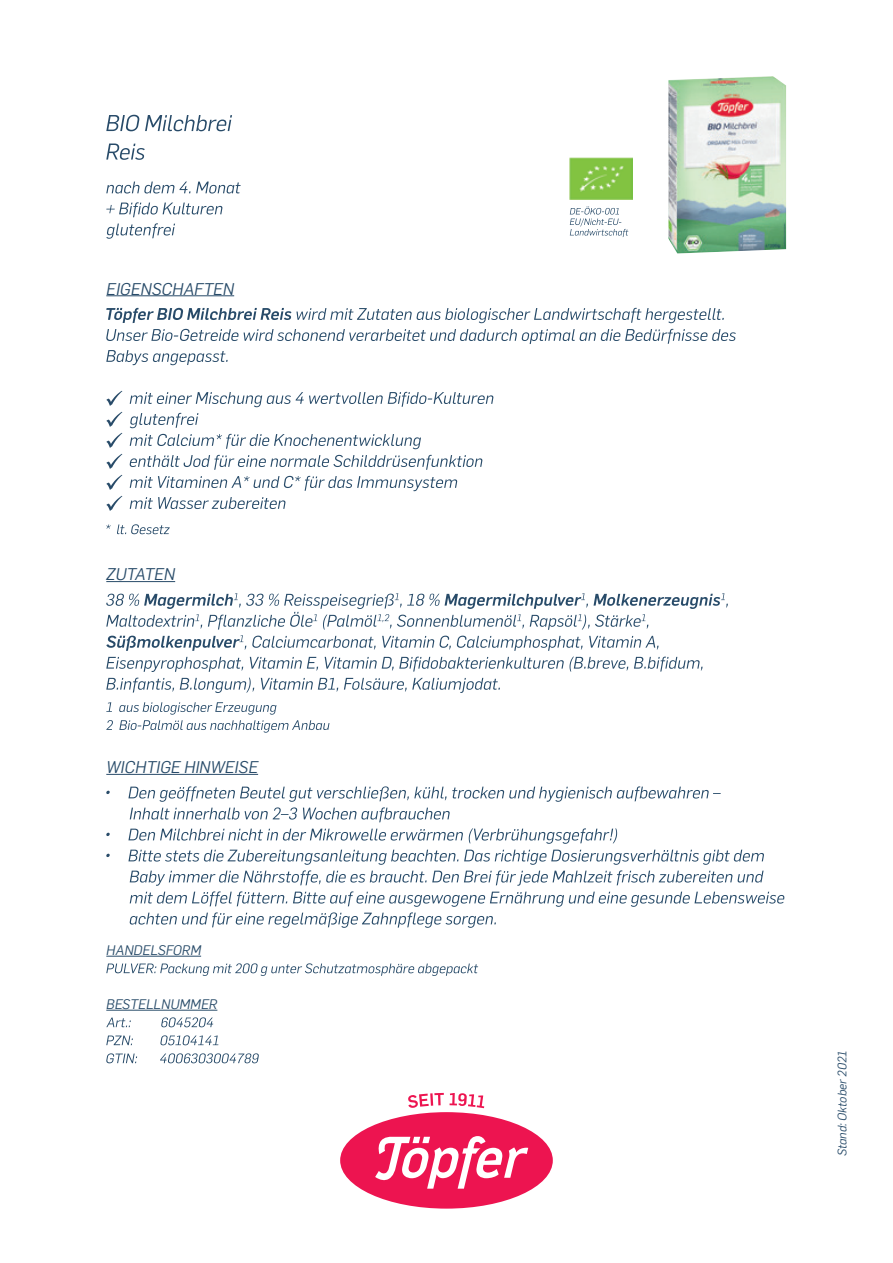
<style>
.page{position:relative;width:893px;height:1263px;background:#fff}
.page>*{position:absolute;margin:0;border:0;box-sizing:border-box;transform-origin:0 0}
.t1{font:italic 16.5px "Flama";color:#284b69}
.t2{font:italic 13.5px "Flama";color:#284b69}
.t3{font:italic 12px "Flama";color:#284b69}
</style>
<div class="page">
<div style="left:340px;top:1112px;width:213px;height:96px;background:#ed1450;border-radius:50%"></div>
<svg style="left:375px;top:1136px;width:153px;height:53px"></svg>
<svg style="left:408px;top:1093px;width:36px;height:15px"></svg>
<svg style="left:450px;top:1093px;width:34px;height:15px"></svg>
<img style="left:668px;top:76px;width:118px;height:178px">
<hr style="left:106px;top:295px;width:128px;height:1px;background:#284b69">
<hr style="left:106px;top:581px;width:69px;height:1px;background:#284b69">
<hr style="left:106px;top:774px;width:152px;height:1px;background:#284b69">
<hr style="left:106px;top:956px;width:95px;height:1px;background:#284b69">
<hr style="left:106px;top:1010px;width:111px;height:1px;background:#284b69">
<svg style="left:106px;top:308px;width:618px;height:15px"></svg>
<svg style="left:106px;top:329px;width:630px;height:15px"></svg>
<svg style="left:106px;top:350px;width:122px;height:15px"></svg>
<svg style="left:106px;top:391px;width:16px;height:15px"></svg>
<svg style="left:130px;top:392px;width:363px;height:15px"></svg>
<svg style="left:106px;top:412px;width:16px;height:15px"></svg>
<svg style="left:130px;top:413px;width:68px;height:15px"></svg>
<svg style="left:106px;top:433px;width:16px;height:15px"></svg>
<svg style="left:130px;top:434px;width:291px;height:15px"></svg>
<svg style="left:106px;top:454px;width:16px;height:15px"></svg>
<svg style="left:130px;top:455px;width:352px;height:15px"></svg>
<svg style="left:106px;top:475px;width:16px;height:15px"></svg>
<svg style="left:130px;top:476px;width:327px;height:15px"></svg>
<svg style="left:106px;top:496px;width:16px;height:15px"></svg>
<svg style="left:130px;top:497px;width:155px;height:12px"></svg>
<svg style="left:106px;top:524px;width:64px;height:10px"></svg>
<svg style="left:106px;top:593px;width:622px;height:58px"></svg>
<svg style="left:106px;top:657px;width:597px;height:15px"></svg>
<svg style="left:106px;top:678px;width:394px;height:15px"></svg>
<svg style="left:106px;top:702px;width:223px;height:31px"></svg>
<svg style="left:106px;top:786px;width:615px;height:36px"></svg>
<svg style="left:106px;top:828px;width:511px;height:16px"></svg>
<svg style="left:106px;top:850px;width:678px;height:78px"></svg>
<svg style="left:106px;top:963px;width:372px;height:13px"></svg>
<svg style="left:106px;top:1017px;width:107px;height:10px"></svg>
<svg style="left:106px;top:1035px;width:112px;height:10px"></svg>
<svg style="left:106px;top:1053px;width:153px;height:10px"></svg>
<svg style="left:106px;top:115px;width:126px;height:16px"></svg>
<svg style="left:106px;top:144px;width:39px;height:16px"></svg>
<svg style="left:106px;top:182px;width:135px;height:12px"></svg>
<svg style="left:106px;top:202px;width:116px;height:15px"></svg>
<svg style="left:106px;top:223px;width:69px;height:16px"></svg>
<img style="left:570px;top:158px;width:63px;height:42px">
<svg style="left:570px;top:206px;width:58px;height:31px"></svg>
<p class="t1" style="left:106px;top:278px;width:129px">EIGENSCHAFTEN</p>
<p class="t1" style="left:106px;top:563px;width:70px">ZUTATEN</p>
<p class="t1" style="left:106px;top:756px;width:153px">WICHTIGE HINWEISE</p>
<p class="t2" style="left:106px;top:941px;width:96px">HANDELSFORM</p>
<p class="t2" style="left:106px;top:995px;width:113px">BESTELLNUMMER</p>
<p class="t3" style="left:834px;top:1156px;width:107px;rotate:-90deg">Stand: Oktober 2021</p>
</div>
